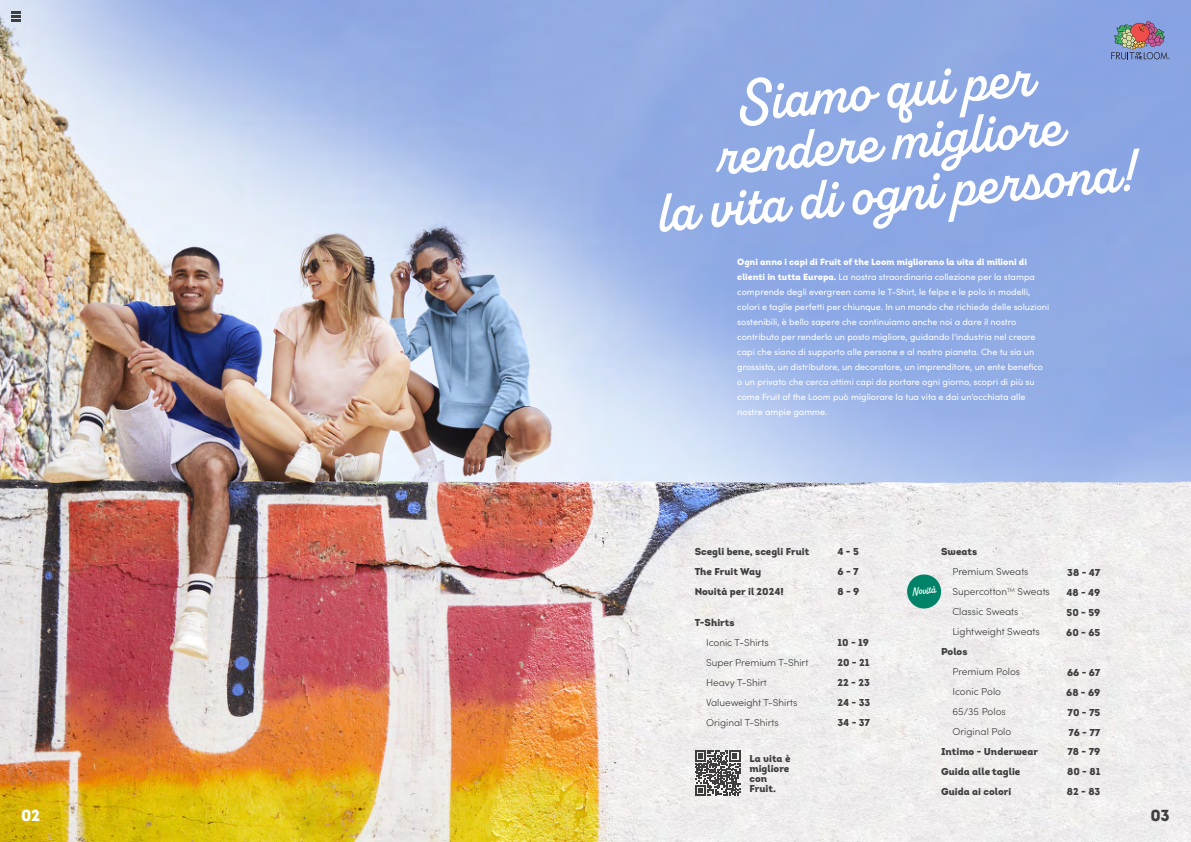
<style>
.page{position:relative;width:1191px;height:842px;background:#fff}
.page>*{position:absolute;margin:0;border:0;box-sizing:border-box;transform-origin:0 0}
.t1{font:600 59.8px/51.6px "Alkaline";color:#fff;text-align:center}
.Page_Numbers{font:16px "Intro Black Alt";color:#fff}
.Page_Numbers-2{font:16px "Intro Black Alt";color:#3e3e3f}
.t2{font:600 10.7px "Alkaline";color:#fff}
.QR_Code_Lifestyle{font:10px/20px "Intro Black Alt";color:#3e3e3f}
.t3{font:300 10px "Sofia Pro";color:#3e3e3f}
.Paragraph_Copy{font:9px/15px "Sofia Pro";color:#fff}
.s1{font-family:"Intro Black Alt"}
</style>
<div class="page">
<img style="left:0;top:0;width:1191px;height:842px">
<svg style="left:695px;top:750px;width:45px;height:46px"></svg>
<div style="left:907px;top:574px;width:34px;height:34px;background:#008368;border-radius:50%"></div>
<svg style="left:11px;top:11px;width:10px;height:11px"></svg>
<svg style="left:1111px;top:21px;width:58px;height:38px;background:#8e85a0"></svg>
<p class="t1" style="left:710px;top:81px;width:346px;rotate:-5deg">Siamo qui per rendere miglior e</p>
<p class="t1" style="left:655px;top:189px;width:477px;rotate:-5deg">la vita di ogni persona!</p>
<p class="Paragraph_Copy" style="left:737px;top:254px;width:313px"><span class="s1">Ogni anno i capi di Fruit of the Loom migliorano la vita di milioni di clienti in tutta Europa.</span> La nostra straordinaria collezione per la stampa comprende degli evergreen come le T-Shirt, le felpe e le polo in modelli, colori e taglie perfetti per chiunque. In un mondo che richiede delle soluzioni sostenibili, è bello sapere che continuiamo anche noi a dare il nostro contributo per renderlo un posto migliore, guidando l'industria nel creare capi che siano di supporto alle persone e al nostro pianeta. Che tu sia un grossista, un distributore, un decoratore, un imprenditore, un ente benefico o un privato che cerca ottimi capi da portare ogni giorno, scopri di più su come Fruit of the Loom può migliorare la tua vita e dai un'occhiata alle nostre ampie gamme.</p>
<p class="QR_Code_Lifestyle" style="left:694px;top:542px;width:116px">Scegli bene, scegli Fruit</p>
<p class="QR_Code_Lifestyle" style="left:694px;top:562px;width:68px">The Fruit Way</p>
<p class="QR_Code_Lifestyle" style="left:694px;top:582px;width:91px">Novità per il 2024!</p>
<p class="QR_Code_Lifestyle" style="left:694px;top:613px;width:41px">T-Shirts</p>
<p class="t3" style="left:706px;top:635px;width:64px">Iconic T-Shirts</p>
<p class="t3" style="left:706px;top:655px;width:104px">Super Premium T-Shirt</p>
<p class="t3" style="left:706px;top:675px;width:62px">Heavy T-Shirt</p>
<p class="t3" style="left:706px;top:695px;width:93px">Valueweight T-Shirts</p>
<p class="t3" style="left:706px;top:715px;width:74px">Original T-Shirts</p>
<p class="QR_Code_Lifestyle" style="left:749px;top:753px;width:42px;line-height:10px">La vita è migliore con<br>Fruit.</p>
<p class="QR_Code_Lifestyle" style="left:837px;top:542px;width:23px">4 - 5</p>
<p class="QR_Code_Lifestyle" style="left:837px;top:562px;width:23px">6 - 7</p>
<p class="QR_Code_Lifestyle" style="left:837px;top:582px;width:23px">8 - 9</p>
<p class="QR_Code_Lifestyle" style="left:837px;top:633px;width:34px">10 - 19<br>20 - 21</p>
<p class="QR_Code_Lifestyle" style="left:837px;top:673px;width:34px;text-align:justify">22 - 23<br>24 - 33<br>34 - 37</p>
<p class="QR_Code_Lifestyle" style="left:941px;top:542px;width:38px">Sweats</p>
<p class="t3" style="left:952px;top:564px;width:78px">Premium Sweats</p>
<p class="t3" style="left:952px;top:584px;width:99px">Supercotton<sup>TM</sup> Sweats</p>
<p class="t3" style="left:952px;top:604px;width:68px">Classic Sweats</p>
<p class="t3" style="left:952px;top:624px;width:89px">Lightweight Sweats</p>
<p class="QR_Code_Lifestyle" style="left:941px;top:642px;width:28px">Polos</p>
<p class="t3" style="left:952px;top:664px;width:69px">Premium Polos</p>
<p class="t3" style="left:952px;top:684px;width:50px">Iconic Polo</p>
<p class="t3" style="left:952px;top:704px;width:55px">65/35 Polos</p>
<p class="t3" style="left:952px;top:724px;width:60px">Original Polo</p>
<p class="QR_Code_Lifestyle" style="left:941px;top:742px;width:98px">Intimo - Underwear</p>
<p class="QR_Code_Lifestyle" style="left:941px;top:762px;width:81px">Guida alle taglie</p>
<p class="QR_Code_Lifestyle" style="left:941px;top:782px;width:72px">Guida ai colori</p>
<p class="t2" style="left:911px;top:585px;width:25px;rotate:-6deg">Novità</p>
<p class="QR_Code_Lifestyle" style="left:1066px;top:562px;width:36px;text-align:justify">38 - 47<br>48 - 49<br>50 - 59<br>60 - 65</p>
<p class="QR_Code_Lifestyle" style="left:1066px;top:662px;width:36px;text-align:justify">66 - 67<br>68 - 69<br>70 - 75<br>76 - 77</p>
<p class="QR_Code_Lifestyle" style="left:1067px;top:742px;width:35px">78 - 79<br>80 - 81</p>
<p class="QR_Code_Lifestyle" style="left:1067px;top:782px;width:35px">82 - 83</p>
<p class="Page_Numbers" style="left:21px;top:804px;width:20px">02</p>
<p class="Page_Numbers-2" style="left:1150px;top:804px;width:21px">03</p>
</div>
